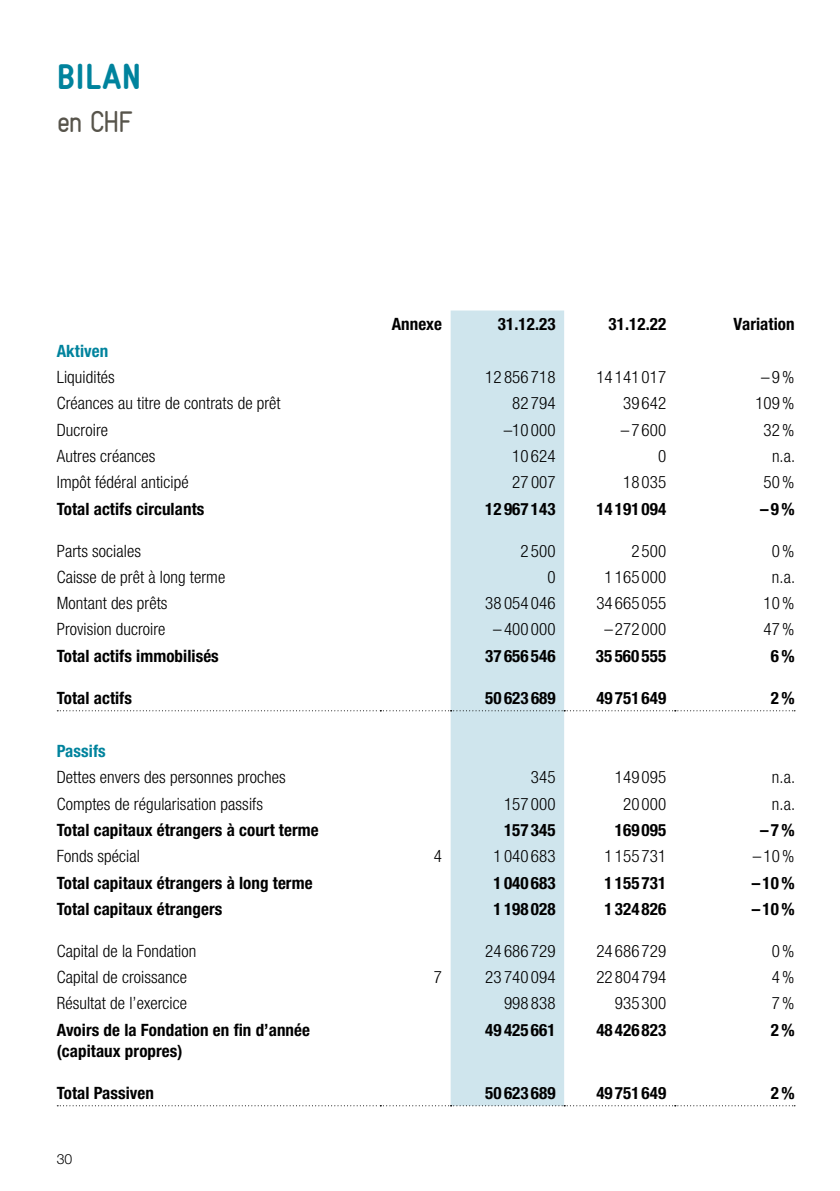
<style>
.page{position:relative;width:840px;height:1191px;background:#fff}
.page>*{position:absolute;margin:0;border:0;box-sizing:border-box;transform-origin:0 0}
.t1{font:900 condensed 36px "Gravur";letter-spacing:.01em;color:#00839d}
.t2{font:condensed 30px "Gravur";color:#57544b}
.t3{font:300 condensed 17px "Helvetica Neue LT Pro";letter-spacing:.005em;color:#000}
.t4{font:700 condensed 17px/21px "Helvetica Neue LT Pro";letter-spacing:.005em;color:#000}
.t5{font:700 condensed 17px "Helvetica Neue LT Pro";letter-spacing:.005em;color:#00839d}
.t6{font:300 14px "Helvetica Neue LT Pro";color:#000}
</style>
<div class="page">
<div style="left:450px;top:310px;width:114px;height:795px;background:#cfe5ed"></div>
<svg style="left:57px;top:710px;width:737px;height:1px"></svg>
<svg style="left:57px;top:1105px;width:737px;height:1px"></svg>
<h1 class="t1" style="left:57px;top:57px;width:86px">BILAN</h1>
<h2 class="t2" style="left:57px;top:104px;width:77px">en CHF</h2>
<p class="t4" style="left:391px;top:313px;width:52px">Annexe</p>
<p class="t4" style="left:497px;top:313px;width:59px">31.12.23</p>
<p class="t4" style="left:608px;top:313px;width:59px">31.12.22</p>
<p class="t4" style="left:733px;top:313px;width:63px">Variation</p>
<p class="t5" style="left:57px;top:340px;width:53px">Aktiven</p>
<p class="t3" style="left:57px;top:367px;width:59px">Liquidités</p>
<p class="t3" style="left:485px;top:367px;width:72px">12 856 718</p>
<p class="t3" style="left:596px;top:367px;width:71px">14 141 017</p>
<p class="t3" style="left:760px;top:367px;width:35px">–9%</p>
<p class="t3" style="left:57px;top:393px;width:225px">Créances au titre de contrats de prêt</p>
<p class="t3" style="left:512px;top:393px;width:45px">82 794</p>
<p class="t3" style="left:622px;top:393px;width:45px">39 642</p>
<p class="t3" style="left:754px;top:393px;width:41px">109%</p>
<p class="t3" style="left:57px;top:420px;width:53px">Ducroire</p>
<p class="t3" style="left:503px;top:420px;width:53px">–10 000</p>
<p class="t3" style="left:620px;top:420px;width:47px">– 7 600</p>
<p class="t3" style="left:763px;top:420px;width:32px">32%</p>
<p class="t3" style="left:57px;top:446px;width:100px">Autres créances</p>
<p class="t3" style="left:512px;top:446px;width:45px">10 624</p>
<p class="t3" style="left:657px;top:446px;width:10px">0</p>
<p class="t3" style="left:771px;top:446px;width:25px">n.a.</p>
<p class="t3" style="left:57px;top:472px;width:133px">Impôt fédéral anticipé</p>
<p class="t3" style="left:512px;top:472px;width:45px">27 007</p>
<p class="t3" style="left:622px;top:472px;width:45px">18 035</p>
<p class="t3" style="left:763px;top:472px;width:32px">50%</p>
<p class="t4" style="left:57px;top:498px;width:149px">Total actifs circulants</p>
<p class="t4" style="left:485px;top:498px;width:72px">12 967 143</p>
<p class="t4" style="left:596px;top:498px;width:71px">14 191 094</p>
<p class="t4" style="left:759px;top:498px;width:36px">–9%</p>
<p class="t3" style="left:57px;top:541px;width:86px">Parts sociales</p>
<p class="t3" style="left:520px;top:541px;width:37px">2 500</p>
<p class="t3" style="left:631px;top:541px;width:36px">2 500</p>
<p class="t3" style="left:771px;top:541px;width:24px">0%</p>
<p class="t3" style="left:57px;top:567px;width:170px">Caisse de prêt à long terme</p>
<p class="t3" style="left:547px;top:567px;width:10px">0</p>
<p class="t3" style="left:604px;top:567px;width:63px">1 165 000</p>
<p class="t3" style="left:771px;top:567px;width:25px">n.a.</p>
<p class="t3" style="left:57px;top:593px;width:112px">Montant des prêts</p>
<p class="t3" style="left:485px;top:593px;width:72px">38 054 046</p>
<p class="t3" style="left:596px;top:593px;width:71px">34 665 055</p>
<p class="t3" style="left:763px;top:593px;width:32px">10%</p>
<p class="t3" style="left:57px;top:619px;width:110px">Provision ducroire</p>
<p class="t3" style="left:493px;top:619px;width:64px">– 400 000</p>
<p class="t3" style="left:604px;top:619px;width:63px">– 272 000</p>
<p class="t3" style="left:763px;top:619px;width:32px">47%</p>
<p class="t4" style="left:57px;top:645px;width:163px">Total actifs immobilisés</p>
<p class="t4" style="left:485px;top:645px;width:72px">37 656 546</p>
<p class="t4" style="left:595px;top:645px;width:72px">35 560 555</p>
<p class="t4" style="left:770px;top:645px;width:25px">6%</p>
<p class="t4" style="left:57px;top:687px;width:77px">Total actifs</p>
<p class="t4" style="left:485px;top:687px;width:72px">50 623 689</p>
<p class="t4" style="left:596px;top:687px;width:71px">49 751 649</p>
<p class="t4" style="left:770px;top:687px;width:25px">2%</p>
<p class="t5" style="left:57px;top:740px;width:50px">Passifs</p>
<p class="t3" style="left:57px;top:767px;width:230px">Dettes envers des personnes proches</p>
<p class="t3" style="left:530px;top:767px;width:26px">345</p>
<p class="t3" style="left:614px;top:767px;width:53px">149 095</p>
<p class="t3" style="left:771px;top:767px;width:25px">n.a.</p>
<p class="t3" style="left:57px;top:794px;width:208px">Comptes de régularisation passifs</p>
<p class="t3" style="left:503px;top:794px;width:53px">157 000</p>
<p class="t3" style="left:622px;top:794px;width:45px">20 000</p>
<p class="t3" style="left:771px;top:794px;width:25px">n.a.</p>
<p class="t4" style="left:57px;top:819px;width:263px">Total capitaux étrangers à court terme</p>
<p class="t4" style="left:503px;top:819px;width:53px">157 345</p>
<p class="t4" style="left:614px;top:819px;width:53px">169 095</p>
<p class="t4" style="left:759px;top:819px;width:36px">–7%</p>
<p class="t3" style="left:57px;top:846px;width:85px">Fonds spécial</p>
<p class="t3" style="left:433px;top:846px;width:10px">4</p>
<p class="t3" style="left:493px;top:846px;width:64px">1 040 683</p>
<p class="t3" style="left:604px;top:846px;width:63px">1 155 731</p>
<p class="t3" style="left:752px;top:846px;width:43px">–10%</p>
<p class="t4" style="left:57px;top:872px;width:257px">Total capitaux étrangers à long terme</p>
<p class="t4" style="left:493px;top:872px;width:64px">1 040 683</p>
<p class="t4" style="left:604px;top:872px;width:63px">1 155 731</p>
<p class="t4" style="left:751px;top:872px;width:44px">–10%</p>
<p class="t4" style="left:57px;top:898px;width:167px">Total capitaux étrangers</p>
<p class="t4" style="left:493px;top:898px;width:64px">1 198 028</p>
<p class="t4" style="left:604px;top:898px;width:63px">1 324 826</p>
<p class="t4" style="left:751px;top:898px;width:44px">–10%</p>
<p class="t3" style="left:57px;top:941px;width:141px">Capital de la Fondation</p>
<p class="t3" style="left:485px;top:941px;width:72px">24 686 729</p>
<p class="t3" style="left:596px;top:941px;width:71px">24 686 729</p>
<p class="t3" style="left:771px;top:941px;width:24px">0%</p>
<p class="t3" style="left:57px;top:967px;width:132px">Capital de croissance</p>
<p class="t3" style="left:433px;top:967px;width:10px">7</p>
<p class="t3" style="left:485px;top:967px;width:72px">23 740 094</p>
<p class="t3" style="left:596px;top:967px;width:71px">22 804 794</p>
<p class="t3" style="left:771px;top:967px;width:24px">4%</p>
<p class="t3" style="left:57px;top:993px;width:132px">Résultat de l’exercice</p>
<p class="t3" style="left:503px;top:993px;width:53px">998 838</p>
<p class="t3" style="left:614px;top:993px;width:53px">935 300</p>
<p class="t3" style="left:771px;top:993px;width:24px">7%</p>
<p class="t4" style="left:57px;top:1019px;width:255px">Avoirs de la Fondation en fin d’année (capitaux propres)</p>
<p class="t4" style="left:485px;top:1019px;width:72px">49 425 661</p>
<p class="t4" style="left:596px;top:1019px;width:71px">48 426 823</p>
<p class="t4" style="left:770px;top:1019px;width:25px">2%</p>
<p class="t4" style="left:57px;top:1082px;width:99px">Total Passiven</p>
<p class="t4" style="left:485px;top:1082px;width:72px">50 623 689</p>
<p class="t4" style="left:596px;top:1082px;width:71px">49 751 649</p>
<p class="t4" style="left:770px;top:1082px;width:25px">2%</p>
<p class="t6" style="left:57px;top:1150px;width:17px">30</p>
</div>
